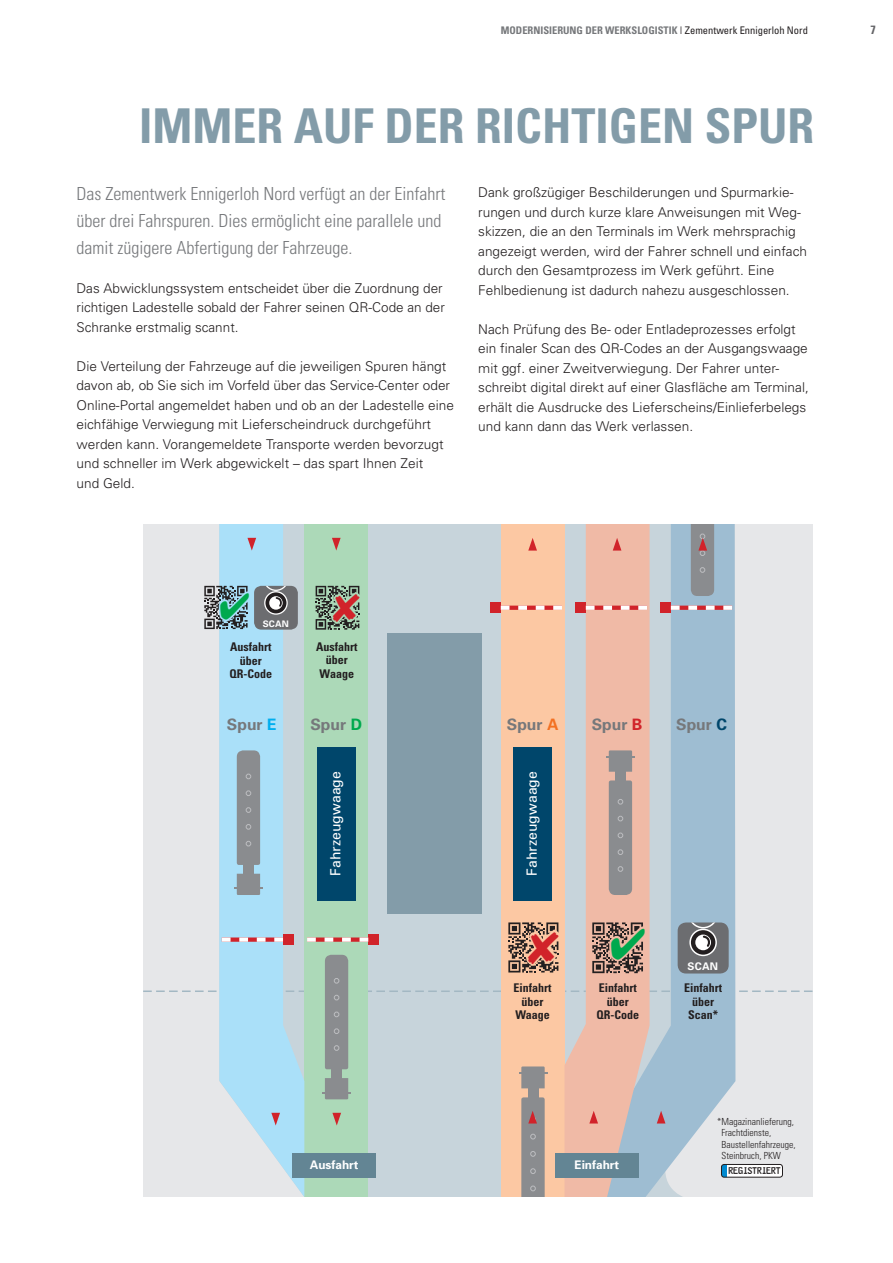
<style>
.page{position:relative;width:893px;height:1263px;background:#fff}
.page>*{position:absolute;margin:0;border:0;box-sizing:border-box;transform-origin:0 0}
.t1{font:700 condensed 48px "Univers";color:#839ca9}
.t2{font:300 condensed 18px/27px "Univers";color:#76787b}
.t3{font:700 15.75px "Univers";color:#76787b}
.t4{font:14.1px "Univers";color:#fff}
.t5{font:300 13.5px/19.5px "Univers";color:#231f20}
.t6{font:700 condensed 12px/13.5px "Univers";color:#231f20;text-align:center}
.t7{font:700 condensed 12px "Univers";color:#636366}
.t8{font:700 11.85px "Univers";color:#fff}
.t9{font:700 condensed 10.5px "Univers";color:#76787b}
.t10{font:700 10.5px "Univers";color:#fff}
.t11{font:300 condensed 9.75px/11.2px "Univers";color:#231f20}
.t12{font:9.45px "Euro Plate";color:#231f20}
.t13{font:700 9px "Univers";color:#fff}
.s1{font-weight:400;color:#231f20}
.s2{color:#00aeef}
.s3{color:#00a94e}
.s4{color:#d1232a}
.s5{color:#00466b}
.s6{color:#f37121}
</style>
<div class="page">
<div style="left:143px;top:524px;width:670px;height:673px;background:#e6e7e9"></div>
<div style="left:368px;top:524px;width:133px;height:398px;background:#c7d4db"></div>
<div style="left:387px;top:633px;width:94px;height:281px;background:#839ca9"></div>
<div style="left:304px;top:524px;width:64px;height:673px;background:#acd9b8"></div>
<svg style="left:219px;top:524px;width:85px;height:398px;background:#b2dcf0"></svg>
<svg style="left:650px;top:524px;width:85px;height:398px;background:#a8c2d4"></svg>
<div style="left:501px;top:524px;width:63px;height:673px;background:#fcc8a3"></div>
<svg style="left:564px;top:524px;width:86px;height:398px;background:#e4c0b4"></svg>
<div style="left:513px;top:747px;width:39px;height:153px;background:#00466b"></div>
<div style="left:317px;top:747px;width:38px;height:153px;background:#00466b"></div>
<svg style="left:607px;top:750px;width:28px;height:22px"></svg>
<div style="left:615px;top:770px;width:10px;height:14px;background:#8a8c8f"></div>
<div style="left:609px;top:780px;width:23px;height:115px;background:#8a8c8f"></div>
<svg style="left:234px;top:874px;width:28px;height:21px"></svg>
<div style="left:243px;top:861px;width:11px;height:14px;background:#8a8c8f"></div>
<div style="left:237px;top:750px;width:23px;height:115px;background:#8a8c8f"></div>
<div style="left:490px;top:602px;width:11px;height:11px;background:#d1232a"></div>
<svg style="left:501px;top:606px;width:61px;height:4px"></svg>
<div style="left:575px;top:602px;width:11px;height:11px;background:#d1232a"></div>
<svg style="left:586px;top:606px;width:61px;height:4px"></svg>
<div style="left:660px;top:602px;width:11px;height:11px;background:#d1232a"></div>
<svg style="left:671px;top:606px;width:61px;height:4px"></svg>
<svg style="left:528px;top:538px;width:9px;height:13px"></svg>
<svg style="left:247px;top:538px;width:9px;height:13px"></svg>
<svg style="left:613px;top:538px;width:8px;height:13px"></svg>
<svg style="left:332px;top:538px;width:9px;height:13px"></svg>
<svg style="left:691px;top:524px;width:23px;height:72px;background:#8d8a8d"></svg>
<div style="left:254px;top:586px;width:44px;height:44px;background:#6c6d70;border-radius:7px"></div>
<svg style="left:265px;top:592px;width:22px;height:22px"></svg>
<div style="left:264px;top:591px;width:24px;height:24px;border:1px solid #fff;border-radius:50%"></div>
<svg style="left:269px;top:596px;width:14px;height:14px"></svg>
<svg style="left:264px;top:586px;width:24px;height:22px"></svg>
<svg style="left:143px;top:922px;width:670px;height:275px"></svg>
<svg style="left:316px;top:586px;width:44px;height:44px"></svg>
<svg style="left:204px;top:586px;width:49px;height:43px;background:#7d94a0"></svg>
<p class="t9" style="left:501px;top:24px;width:309px">MODERNISIERUNG DER WERKSLOGISTIK <span class="s1">| Zementwerk Ennigerloh Nord</span></p>
<h1 class="t1" style="left:139px;top:97px;width:676px">IMMER AUF DER RICHTIGEN SPUR</h1>
<h2 class="t2" style="left:77px;top:180px;width:370px">Das Zementwerk Ennigerloh Nord verfügt an der Einfahrt über drei Fahrspuren. Dies ermöglicht eine parallele und damit zügigere Abfertigung der Fahrzeuge.</h2>
<p class="t5" style="left:77px;top:278px;width:370px">Das Abwicklungssystem entscheidet über die Zuordnung der richtigen Ladestelle sobald der Fahrer seinen QR-Code an der<br>Schranke erstmalig scannt.</p>
<p class="t5" style="left:77px;top:356px;width:379px">Die Verteilung der Fahrzeuge auf die jeweiligen Spuren hängt davon ab, ob Sie sich im Vorfeld über das Service-Center oder Online-Portal angemeldet haben und ob an der Ladestelle eine eichfähige Verwiegung mit Lieferscheindruck durchgeführt werden kann. Vorangemeldete Transporte werden bevorzugt und schneller im Werk abgewickelt – das spart Ihnen Zeit<br>und Geld.</p>
<p class="t5" style="left:478px;top:182px;width:330px">Dank großzügiger Beschilderungen und Spurmarkie&shy;rungen und durch kurze klare Anweisungen mit Weg&shy;skizzen, die an den Terminals im Werk mehrsprachig angezeigt werden, wird der Fahrer schnell und einfach durch den Gesamtprozess im Werk geführt. Eine Fehlbedienung ist dadurch nahezu ausgeschlossen.</p>
<p class="t5" style="left:478px;top:319px;width:332px">Nach Prüfung des Be- oder Entladeprozesses erfolgt ein finaler Scan des QR-Codes an der Ausgangswaage mit ggf. einer Zweitverwiegung. Der Fahrer unter&shy;schreibt digital direkt auf einer Glasfläche am Terminal, erhält die Ausdrucke des Lieferscheins/Einlieferbelegs und kann dann das Werk verlassen.</p>
<p class="t13" style="left:263px;top:618px;width:28px">SCAN</p>
<p class="t6" style="left:230px;top:640px;width:44px">Ausfahrt über<br>QR-Code</p>
<p class="t6" style="left:316px;top:639px;width:43px">Ausfahrt über<br>Waage</p>
<p class="t3" style="left:227px;top:714px;width:51px">Spur <span class="s2">E</span></p>
<p class="t3" style="left:310px;top:714px;width:53px">Spur <span class="s3">D</span></p>
<p class="t3" style="left:592px;top:714px;width:52px">Spur <span class="s4">B</span></p>
<p class="t3" style="left:676px;top:714px;width:52px">Spur <span class="s5">C</span></p>
<p class="t3" style="left:507px;top:714px;width:53px">Spur <span class="s6">A</span></p>
<p class="t4" style="left:327px;top:876px;width:106px;rotate:-90deg">Fahrzeugwaage</p>
<p class="t4" style="left:523px;top:876px;width:106px;rotate:-90deg">Fahrzeugwaage</p>
<p class="t6" style="left:514px;top:981px;width:40px">Einfahrt über<br>Waage</p>
<p class="t6" style="left:596px;top:981px;width:44px">Einfahrt über<br>QR-Code</p>
<p class="t8" style="left:310px;top:1157px;width:50px">Ausfahrt</p>
<p class="t8" style="left:574px;top:1157px;width:46px">Einfahrt</p>
<p class="t10" style="left:688px;top:960px;width:32px">SCAN</p>
<p class="t6" style="left:684px;top:981px;width:40px">Einfahrt über<br>Scan*</p>
<p class="t11" style="left:721px;top:1116px;width:76px;text-indent:-4px">*Magazinanlieferung,<br>Frachtdienste,<br>Baustellenfahrzeuge,<br>Steinbruch, PKW</p>
<p class="t12" style="left:728px;top:1165px;width:54px">REGISTRIERT</p>
<p class="t7" style="left:871px;top:22px;width:7px">7</p>
</div>
